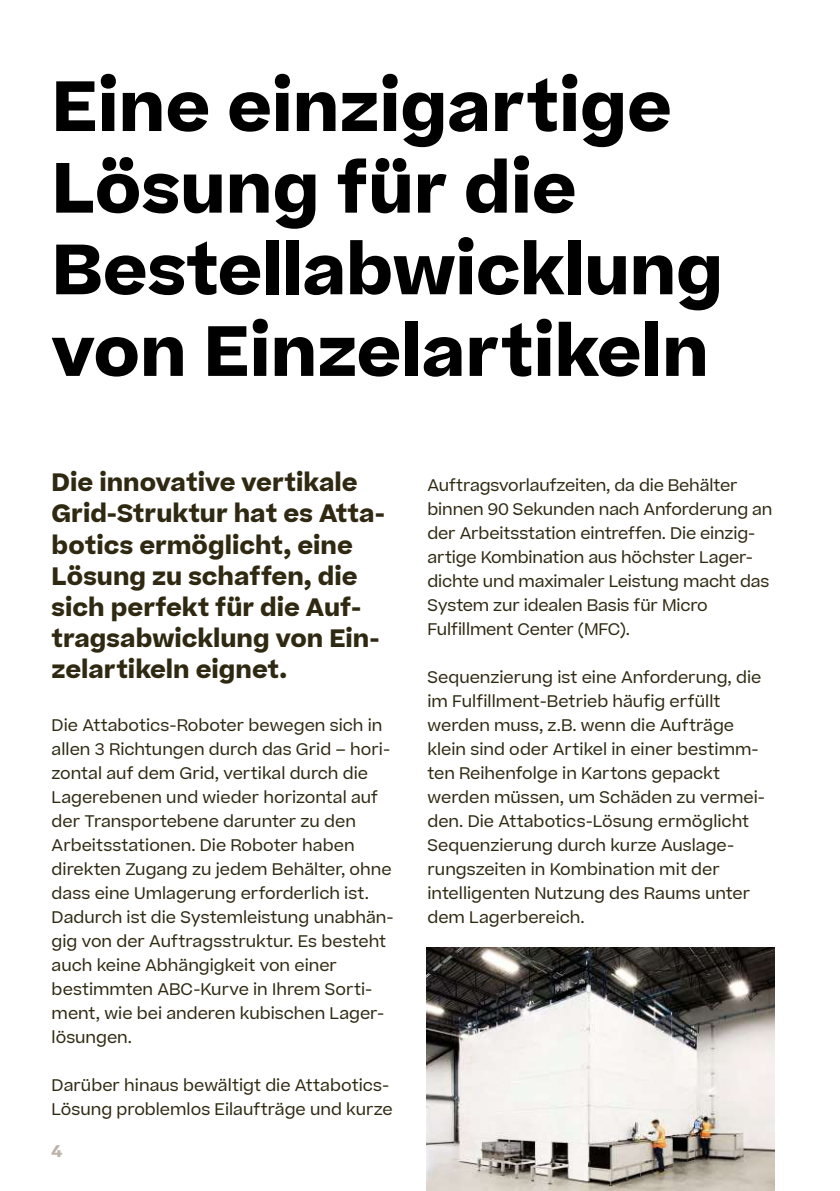
<style>
.page{position:relative;width:840px;height:1191px;background:#fff}
.page>*{position:absolute;margin:0;border:0;box-sizing:border-box;transform-origin:0 0}
.t1{font:700 68px/81.6px "Koerber";color:#000}
.t2{font:700 24px/31.2px "Koerber";color:#2f2912}
.t3{font:16px/24px "Koerber";color:#2f2912}
.t4{font:700 16px "Koerber";color:#bbb3a9}
</style>
<div class="page">
<img style="left:426px;top:947px;width:348px;height:244px">
<h1 class="t1" style="left:52px;top:66px;width:672px">Eine einzigartige<br>Lösung für die<br>Bestellabwicklung von Einzelartikeln</h1>
<h2 class="t2" style="left:52px;top:467px;width:334px">Die innovative vertikale<br>Grid-Struktur hat es Atta&shy;botics ermöglicht, eine<br>Lösung zu schaffen, die sich perfekt für die Auf&shy;tragsabwicklung von Ein&shy;zelartikeln eignet.</h2>
<p class="t3" style="left:52px;top:713px;width:343px">Die Attabotics-Roboter bewegen sich in allen 3 Richtungen durch das Grid – hori&shy;zontal auf dem Grid, vertikal durch die Lagerebenen und wieder horizontal auf der Transportebene darunter zu den Arbeitsstationen. Die Roboter haben direkten Zugang zu jedem Behälter, ohne dass eine Umlagerung erforderlich ist.<br>Dadurch ist die Systemleistung unabhän&shy;gig von der Auftragsstruktur. Es besteht auch keine Abhängigkeit von einer bestimmten ABC-Kurve in Ihrem Sorti&shy;ment, wie bei anderen kubischen Lager&shy;lösungen.</p>
<p class="t3" style="left:52px;top:1073px;width:342px">Darüber hinaus bewältigt die Attabotics-<br>Lösung problemlos Eilaufträge und kurze</p>
<p class="t4" style="left:52px;top:1140px;width:12px">4</p>
<p class="t3" style="left:427px;top:473px;width:346px">Auftragsvorlaufzeiten, da die Behälter binnen 90 Sekunden nach Anforderung an der Arbeitsstation eintreffen. Die einzig&shy;artige Kombination aus höchster Lager&shy;dichte und maximaler Leistung macht das System zur idealen Basis für Micro Fulfillment Center (MFC).</p>
<p class="t3" style="left:427px;top:665px;width:339px">Sequenzierung ist eine Anforderung, die im Fulfillment-Betrieb häufig erfüllt werden muss, z.B. wenn die Aufträge klein sind oder Artikel in einer bestimm&shy;ten Reihenfolge in Kartons gepackt werden müssen, um Schäden zu vermei&shy;den. Die Attabotics-Lösung ermöglicht Sequenzierung durch kurze Auslage&shy;rungszeiten in Kombination mit der intelligenten Nutzung des Raums unter dem Lagerbereich.</p>
</div>
